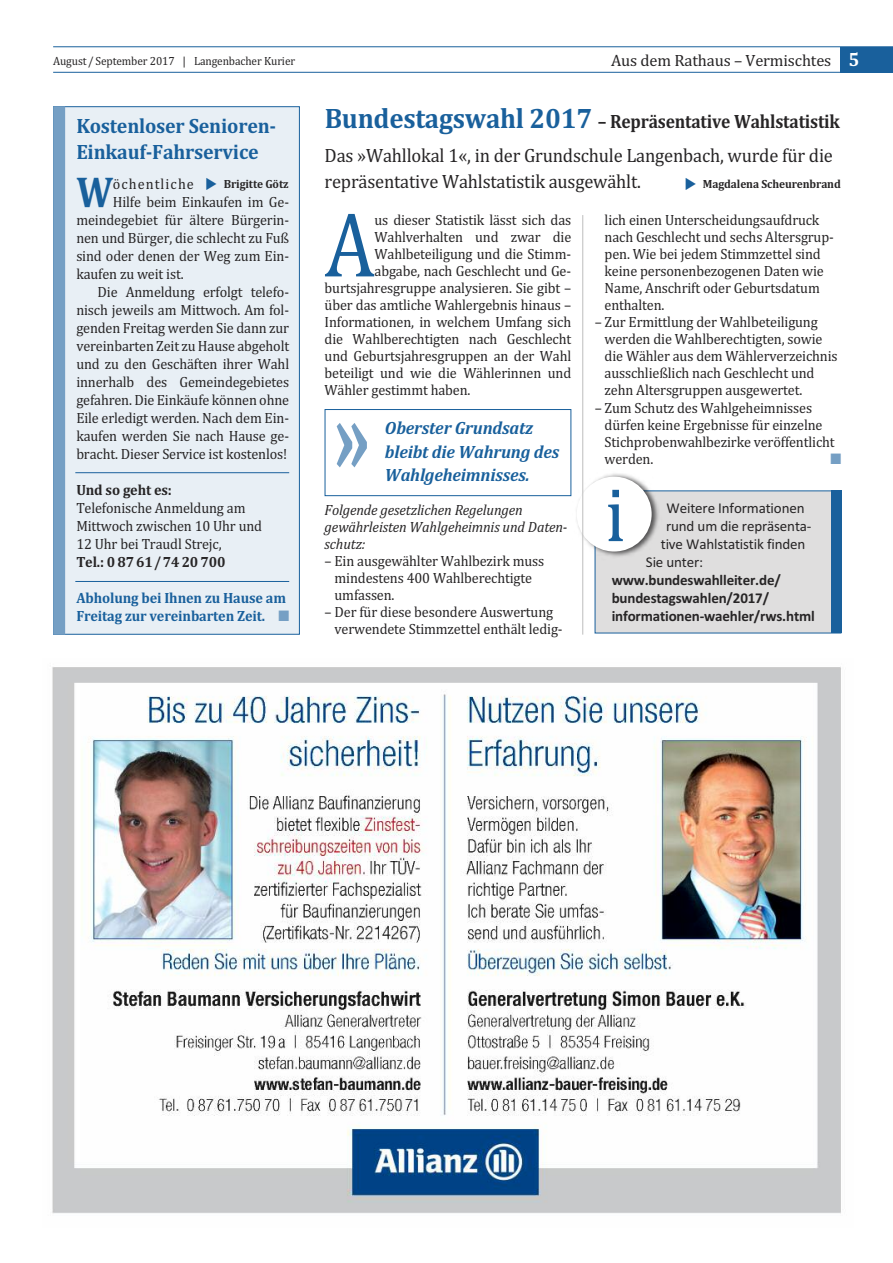
<style>
.page{position:relative;width:893px;height:1263px;background:#fff}
.page>*{position:absolute;margin:0;border:0;box-sizing:border-box;transform-origin:0 0}
.t1{font:700 101.4px "Cambria";color:#759fc4;scale:.69 1}
.t2{font:92.7px "Cambria";color:#19609c;scale:.87 1}
.t3{font:78px "Cambria";color:#19609c;scale:.95 1}
.t4{font:700 43.8px "Cambria";color:#19609c;scale:.87 1}
.t5{font:700 21px/25.5px "Cambria";letter-spacing:-.01em;color:#19609c;scale:.95 1}
.t6{font:19.5px/33.9px "Cambria";letter-spacing:-.01em;color:#272526;scale:.95 1}
.t7{font:italic 700 18px/23.2px "Cambria";letter-spacing:-.01em;color:#19609c;scale:.95 1}
.t8{font:16.5px "Cambria";letter-spacing:-.01em;color:#272526}
.t9{font:15px/17px "Cambria";letter-spacing:-.01em;color:#272526;scale:.95 1}
.t10{font:700 15px/18px "Calibri";letter-spacing:-.01em;color:#272526}
.t11{font:15px "Calibri";letter-spacing:-.01em;color:#272526}
.t12{font:italic 15px/17px "Cambria";letter-spacing:-.01em;color:#272526;scale:.95 1}
.t13{font:700 15px/18px "Cambria";letter-spacing:-.01em;color:#19609c;scale:.95 1}
.t14{font:700 15px "Cambria";letter-spacing:-.01em;color:#272526;scale:.95 1}
.t15{font:15px "Cambria";letter-spacing:.075em;color:#272526;scale:.95 1}
.t16{font:15px "Zapf Dingbats ITC";color:#759fc4;scale:.95 1}
.t17{font:12px "Cambria";letter-spacing:-.01em;color:#272526;scale:.95 1}
.t18{font:700 12px "Cambria";letter-spacing:-.01em;color:#272526;scale:.95 1}
.s1{font-weight:700;font-size:19.5px;color:#fff}
.s2{color:#759fc4}
.s3{font-weight:700;font-size:28.5px;color:#19609c}
.s4{font-weight:700}
</style>
<div class="page">
<div style="left:54px;top:107px;width:245px;height:527px;background:#e8eff5"></div>
<hr style="left:53px;top:46px;width:840px;height:1px;background:#19609c">
<hr style="left:53px;top:72px;width:840px;height:1px;background:#19609c">
<div style="left:840px;top:47px;width:53px;height:25px;background:#19609c"></div>
<div style="left:595px;top:491px;width:245px;height:142px;background:#dfdede"></div>
<div style="left:831px;top:490px;width:10px;height:143px;background:#19609c"></div>
<img style="left:576px;top:470px;width:88px;height:91px">
<div style="left:577px;top:477px;width:75px;height:74px;background:#fff;border-radius:50%"></div>
<img style="left:52px;top:667px;width:789px;height:547px">
<div style="left:325px;top:409px;width:246px;height:87px;border:1px solid #19609c"></div>
<hr style="left:582px;top:215px;width:1px;height:420px;background:#bebebe">
<div style="left:53px;top:106px;width:12px;height:529px;background:#759fc4"></div>
<hr style="left:75px;top:472px;width:214px;height:1px;background:#19609c">
<hr style="left:75px;top:581px;width:214px;height:1px;background:#19609c">
<p class="t17" style="left:53px;top:53px;width:256px">August / September 2017 | Langenbacher Kurier</p>
<p class="t8" style="left:611px;top:50px;width:250px">Aus dem Rathaus – Vermischtes <span class="s1">5</span></p>
<h3 class="t5" style="left:76px;top:113px;width:212px">Kostenloser Senioren-<br>Einkauf-Fahrservice</h3>
<h3 class="t4" style="left:76px;top:167px;width:44px">W</h3>
<p class="t15" style="left:113px;top:175px;width:87px">öchentliche</p>
<p class="t18" style="left:224px;top:177px;width:70px">Brigitte Götz</p>
<p class="t9" style="left:113px;top:194px;width:187px">Hilfe beim einkaufen im Ge-</p>
<p class="t9" style="left:76px;top:212px;width:225px">meindegebiet für ältere bürgerin-</p>
<p class="t9" style="left:76px;top:230px;width:226px">nen und bürger, die schlecht zu fuß</p>
<p class="t9" style="left:76px;top:248px;width:225px">sind oder denen der Weg zum ein-</p>
<p class="t9" style="left:76px;top:266px;width:114px">kaufen zu weit ist.</p>
<p class="t9" style="left:98px;top:284px;width:203px">Die Anmeldung erfolgt telefo-</p>
<p class="t9" style="left:76px;top:302px;width:225px">nisch jeweils am mittwoch. Am fol-</p>
<p class="t9" style="left:76px;top:320px;width:226px">genden freitag werden Sie dann zur</p>
<p class="t9" style="left:76px;top:338px;width:226px">vereinbarten Zeit zu Hause abgeholt</p>
<p class="t9" style="left:76px;top:356px;width:226px">und zu den Geschäften ihrer Wahl</p>
<p class="t9" style="left:76px;top:374px;width:226px">innerhalb des Gemeindegebietes</p>
<p class="t9" style="left:76px;top:392px;width:226px">gefahren. Die einkäufe können ohne</p>
<p class="t9" style="left:76px;top:410px;width:225px">eile erledigt werden. Nach dem ein-</p>
<p class="t9" style="left:76px;top:428px;width:225px">kaufen werden Sie nach Hause ge-</p>
<p class="t9" style="left:76px;top:446px;width:224px">bracht. Dieser Service ist kostenlos!</p>
<p class="t14" style="left:76px;top:481px;width:102px">Und so geht es:</p>
<p class="t9" style="left:76px;top:499px;width:197px;line-height:18px">telefonische Anmeldung am mittwoch zwischen 10 uhr und<br>12 uhr bei traudl Strejc,</p>
<p class="t14" style="left:76px;top:553px;width:158px">Tel.: 0 87 61/74 20700</p>
<p class="t13" style="left:76px;top:589px;width:226px">Abholung bei Ihnen zu Hause am<br>Freitag zur vereinbarten Zeit. <span class="s2">■</span></p>
<h3 class="t6" style="left:325px;top:105px;width:544px"><span class="s3">Bundestagswahl 2017</span> <span class="s4">– Repräsentative Wahlstatistik<br></span>Das »Wahllokal 1«, in der Grundschule Langenbach, wurde für die</h3>
<h3 class="t6" style="left:325px;top:164px;width:335px">repräsentative Wahlstatistik ausgewählt.</h3>
<p class="t18" style="left:703px;top:176px;width:147px">Magdalena Scheurenbrand</p>
<h2 class="t2" style="left:325px;top:190px;width:59px">A</h2>
<p class="t9" style="left:375px;top:212px;width:209px">us dieser Statistik lässt sich das</p>
<p class="t9" style="left:375px;top:229px;width:209px">Wahlverhalten und zwar die</p>
<p class="t9" style="left:375px;top:246px;width:208px">Wahlbeteiligung und die Stimm-</p>
<p class="t9" style="left:375px;top:263px;width:208px">abgabe, nach Geschlecht und Ge-</p>
<p class="t9" style="left:325px;top:280px;width:261px">burtsjahresgruppe analysieren. Sie gibt –</p>
<p class="t9" style="left:325px;top:297px;width:261px">über das amtliche Wahlergebnis hinaus –</p>
<p class="t9" style="left:325px;top:314px;width:261px">informationen, in welchem umfang sich</p>
<p class="t9" style="left:325px;top:331px;width:261px">die Wahlberechtigten nach Geschlecht</p>
<p class="t9" style="left:325px;top:348px;width:261px">und Geburtsjahresgruppen an der Wahl</p>
<p class="t9" style="left:325px;top:365px;width:261px">beteiligt und wie die Wählerinnen und</p>
<p class="t9" style="left:325px;top:382px;width:155px">Wähler gestimmt haben.</p>
<h1 class="t1" style="left:334px;top:376px;width:54px">»</h1>
<p class="t7" style="left:385px;top:416px;width:185px">Oberster Grundsatz bleibt die Wahrung des</p>
<p class="t7" style="left:385px;top:463px;width:154px">Wahlgeheimnisses.</p>
<p class="t12" style="left:325px;top:501px;width:257px">Folgende gesetzlichen Regelungen gewährleisten Wahlgeheimnis und Daten&shy;schutz:</p>
<p class="t9" style="left:335px;top:552px;width:222px;text-indent:-10px">– ein ausgewählter Wahlbezirk muss mindestens 400 Wahlberechtigte umfassen.</p>
<p class="t9" style="left:335px;top:603px;width:242px;text-indent:-10px">– Der für diese besondere Auswertung verwendete Stimmzettel enthält ledig-</p>
<p class="t9" style="left:605px;top:212px;width:243px">lich einen unterscheidungsaufdruck nach Geschlecht und sechs Altersgrup&shy;pen. Wie bei jedem Stimmzettel sind keine personenbezogenen Daten wie<br>Name, Anschrift oder Geburtsdatum enthalten.</p>
<p class="t9" style="left:605px;top:314px;width:247px;text-indent:-10px">– Zur ermittlung der Wahlbeteiligung werden die Wahlberechtigten, sowie die Wähler aus dem Wählerverzeichnis ausschließlich nach Geschlecht und zehn Altersgruppen ausgewertet.</p>
<p class="t9" style="left:605px;top:399px;width:244px;text-indent:-10px">– Zum Schutz des Wahlgeheimnisses dürfen keine ergebnisse für einzelne<br>Stichprobenwahlbezirke veröffentlicht werden.</p>
<p class="t16" style="left:830px;top:450px;width:13px">■</p>
<h3 class="t3" style="left:605px;top:469px;width:23px">i</h3>
<p class="t11" style="left:667px;top:499px;width:139px">Weitere Informationen</p>
<p class="t11" style="left:666px;top:517px;width:147px">rund um die repräsenta-</p>
<p class="t11" style="left:661px;top:535px;width:146px">tive Wahlstatistik finden</p>
<p class="t11" style="left:646px;top:553px;width:59px">Sie unter:</p>
<p class="t10" style="left:612px;top:571px;width:205px">www.bundeswahlleiter.de/ bundestagswahlen/2017/ informationen-waehler/rws.html</p>
</div>
